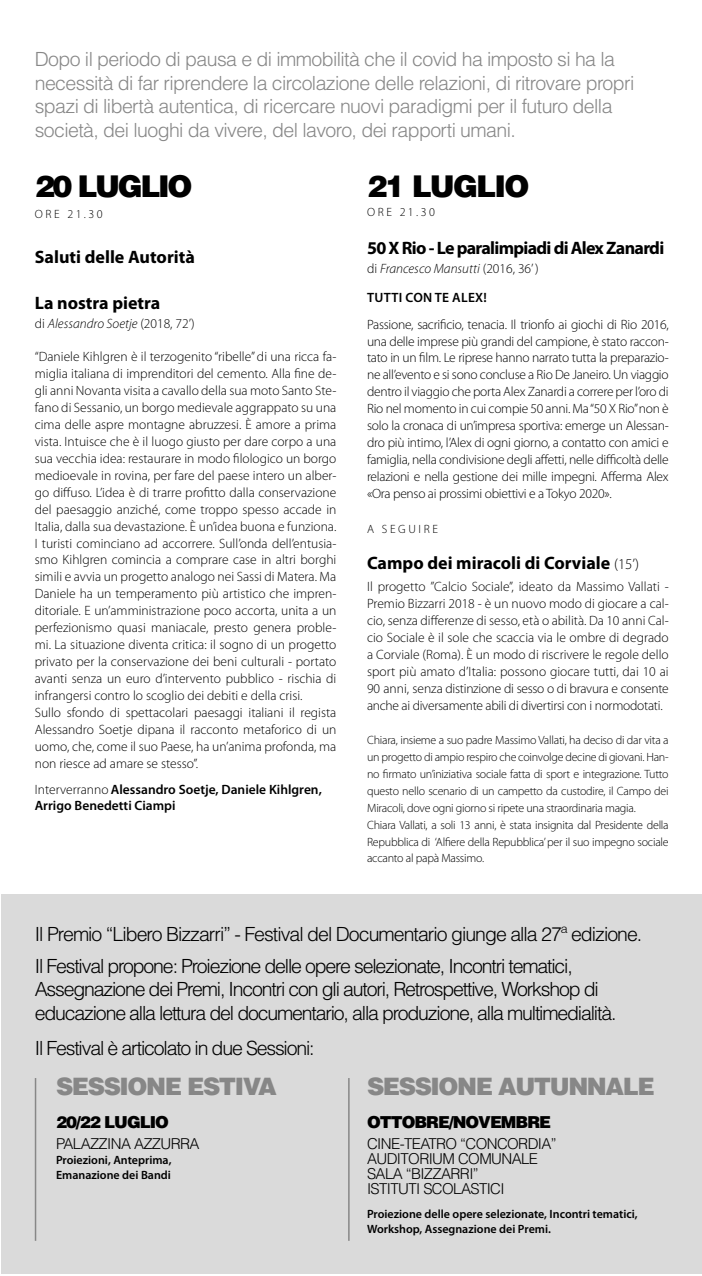
<style>
.page{position:relative;width:702px;height:1276px;background:#fff}
.page>*{position:absolute;margin:0;border:0;box-sizing:border-box;transform-origin:0 0}
.t1{font:900 30px "Helvetica LT Std";letter-spacing:-.07em;color:#000}
.t2{font:900 24px "Helvetica LT Std";letter-spacing:-.06em;color:#878787}
.t3{font:300 19.5px/32.4px "Helvetica LT Std";letter-spacing:-.06em;color:#000}
.t4{font:300 19.5px/23.5px "Helvetica LT Std";letter-spacing:-.03em;color:#878787}
.t5{font:700 18px "Myriad Pro";color:#000}
.t6{font:700 18px "Myriad Pro";letter-spacing:-.04em;color:#000}
.t7{font:900 16.5px "Helvetica LT Std";letter-spacing:-.06em;color:#000}
.t8{font:300 15px/14.9px "Helvetica LT Std";letter-spacing:-.04em;color:#000}
.t9{font:300 13.5px/17px "Myriad Pro";color:#000;text-align:justify}
.t10{font:italic 300 13.5px/29.4px "Myriad Pro";color:#000}
.t11{font:600 13.5px/16.5px "Myriad Pro";color:#000}
.t12{font:300 12px/17px "Myriad Pro";letter-spacing:-.02em;color:#000}
.t13{font:600 12px/15px "Myriad Pro";color:#000}
.t14{font:300 12px "Myriad Pro";letter-spacing:.22em;color:#000}
.s1{font-style:normal}
.s2{font-weight:300}
.s3{font-weight:600;font-style:normal}
.s4{font-weight:300;font-size:15px}
</style>
<div class="page">
<div style="left:2px;top:894px;width:700px;height:380px;background:#dadada"></div>
<hr style="left:348px;top:1078px;width:1px;height:162px;background:#878787">
<hr style="left:35px;top:1078px;width:1px;height:162px;background:#878787">
<p class="t4" style="left:35px;top:47px;width:601px">Dopo il periodo di pausa e di immobilità che il covid ha imposto si ha la necessità di far riprendere la circolazione delle relazioni, di ritrovare propri spazi di libertà autentica, di ricercare nuovi paradigmi per il futuro della società, dei luoghi da vivere, del lavoro, dei rapporti umani.</p>
<h1 class="t1" style="left:35px;top:166px;width:159px">20 LUGLIO</h1>
<p class="t12" style="left:35px;top:205px;width:69px">ORE 21.30</p>
<h3 class="t5" style="left:35px;top:246px;width:162px">Saluti delle Autorità</h3>
<h3 class="t5" style="left:35px;top:291px;width:127px">La nostra pietra</h3>
<p class="t10" style="left:35px;top:308px;width:161px"><span class="s1">di</span> Alessandro Soetje <span class="s1">(2018, 72’)</span></p>
<p class="t9" style="left:35px;top:348px;width:303px;text-align:left">“Daniele Kihlgren è il terzogenito “ribelle” di una ricca fa&shy;miglia italiana di imprenditori del cemento. Alla fine de&shy;gli anni Novanta visita a cavallo della sua moto Santo Ste&shy;fano di Sessanio, un borgo medievale aggrappato su una cima delle aspre montagne abruzzesi. È amore a prima vista. Intuisce che è il luogo giusto per dare corpo a una sua vecchia idea: restaurare in modo filologico un borgo medioevale in rovina, per fare del paese intero un alber&shy;go diffuso. L’idea è di trarre profitto dalla conservazione del paesaggio anziché, come troppo spesso accade in Italia, dalla sua devastazione. È un’idea buona e funziona.<br>I turisti cominciano ad accorrere. Sull’onda dell’entusia&shy;smo Kihlgren comincia a comprare case in altri borghi simili e avvia un progetto analogo nei Sassi di Matera. Ma Daniele ha un temperamento più artistico che impren&shy;ditoriale. E un’amministrazione poco accorta, unita a un perfezionismo quasi maniacale, presto genera proble&shy;mi. La situazione diventa critica: il sogno di un progetto privato per la conservazione dei beni culturali - portato avanti senza un euro d’intervento pubblico - rischia di infrangersi contro lo scoglio dei debiti e della crisi.<br>Sullo sfondo di spettacolari paesaggi italiani il regista Alessandro Soetje dipana il racconto metaforico di un uomo, che, come il suo Paese, ha un’anima profonda, ma non riesce ad amare se stesso”.</p>
<p class="t11" style="left:35px;top:780px;width:288px"><span class="s2">Interverranno</span> Alessandro Soetje, Daniele Kihlgren,<br>Arrigo Benedetti Ciampi</p>
<h1 class="t1" style="left:367px;top:166px;width:164px">21 LUGLIO</h1>
<p class="t12" style="left:367px;top:204px;width:69px">ORE 21.30</p>
<h3 class="t6" style="left:367px;top:236px;width:299px">50 X Rio - Le paralimpiadi di Alex Zanardi</h3>
<p class="t10" style="left:367px;top:254px;width:173px"><span class="s1">di</span> Francesco Mansutti <span class="s1">(2016, 36’ )<br></span><span class="s3">TUTTI CON TE ALEX!</span></p>
<p class="t9" style="left:367px;top:316px;width:303px">Passione, sacrificio, tenacia. Il trionfo ai giochi di Rio 2016, una delle imprese più grandi del campione, è stato raccon&shy;tato in un film. Le riprese hanno narrato tutta la preparazio&shy;ne all’evento e si sono concluse a Rio De Janeiro. Un viaggio dentro il viaggio che porta Alex Zanardi a correre per l’oro di Rio nel momento in cui compie 50 anni. Ma “50 X Rio” non è solo la cronaca di un’impresa sportiva: emerge un Alessan&shy;dro più intimo, l’Alex di ogni giorno, a contatto con amici e famiglia, nella condivisione degli affetti, nelle difficoltà delle relazioni e nella gestione dei mille impegni. Afferma Alex «Ora penso ai prossimi obiettivi e a Tokyo 2020».</p>
<p class="t14" style="left:367px;top:522px;width:72px">A SEGUIRE</p>
<h3 class="t5" style="left:367px;top:551px;width:274px">Campo dei miracoli di Corviale <span class="s4">(15’)</span></h3>
<p class="t9" style="left:367px;top:578px;width:303px">Il progetto ”Calcio Sociale”, ideato da Massimo Vallati - Premio Bizzarri 2018 - è un nuovo modo di giocare a cal&shy;cio, senza differenze di sesso, età o abilità. Da 10 anni Cal&shy;cio Sociale è il sole che scaccia via le ombre di degrado a Corviale (Roma). È un modo di riscrivere le regole dello sport più amato d’Italia: possono giocare tutti, dai 10 ai 90 anni, senza distinzione di sesso o di bravura e consente anche ai diversamente abili di divertirsi con i normodotati.</p>
<p class="t12" style="left:367px;top:731px;width:303px">Chiara, insieme a suo padre Massimo Vallati, ha deciso di dar vita a un progetto di ampio respiro che coinvolge decine di giovani. Han&shy;no firmato un’iniziativa sociale fatta di sport e integrazione. Tutto questo nello scenario di un campetto da custodire, il Campo dei Miracoli, dove ogni giorno si ripete una straordinaria magia.<br>Chiara Vallati, a soli 13 anni, è stata insignita dal Presidente della Repubblica di ‘Alfiere della Repubblica’ per il suo impegno sociale accanto al papà Massimo.</p>
<h3 class="t3" style="left:35px;top:917px;width:609px">Il Premio “Libero Bizzarri” - Festival del Documentario giunge alla 27ª edizione.<br>Il Festival propone: Proiezione delle opere selezionate, Incontri tematici,</h3>
<h3 class="t3" style="left:35px;top:977px;width:583px;line-height:23.4px">Assegnazione dei Premi, Incontri con gli autori, Retrospettive, Workshop di educazione alla lettura del documentario, alla produzione, alla multimedialità.</h3>
<h3 class="t3" style="left:35px;top:1032px;width:281px">Il Festival è articolato in due Sessioni:</h3>
<h2 class="t2" style="left:56px;top:1071px;width:222px">SESSIONE ESTIVA</h2>
<p class="t7" style="left:56px;top:1111px;width:114px">20/22 LUGLIO</p>
<p class="t8" style="left:56px;top:1136px;width:145px">PALAZZINA AZZURRA</p>
<p class="t13" style="left:56px;top:1152px;width:117px">Proiezioni, Anteprima,<br>Emanazione dei Bandi</p>
<h2 class="t2" style="left:367px;top:1071px;width:289px">SESSIONE AUTUNNALE</h2>
<p class="t7" style="left:367px;top:1111px;width:186px">OTTOBRE/NOVEMBRE</p>
<p class="t8" style="left:367px;top:1136px;width:191px">CINE-TEATRO “CONCORDIA”<br>AUDITORIUM COMUNALE<br>SALA “BIZZARRI”<br>ISTITUTI SCOLASTICI</p>
<p class="t13" style="left:367px;top:1205px;width:272px">Proiezione delle opere selezionate, Incontri tematici,<br>Workshop, Assegnazione dei Premi.</p>
</div>
